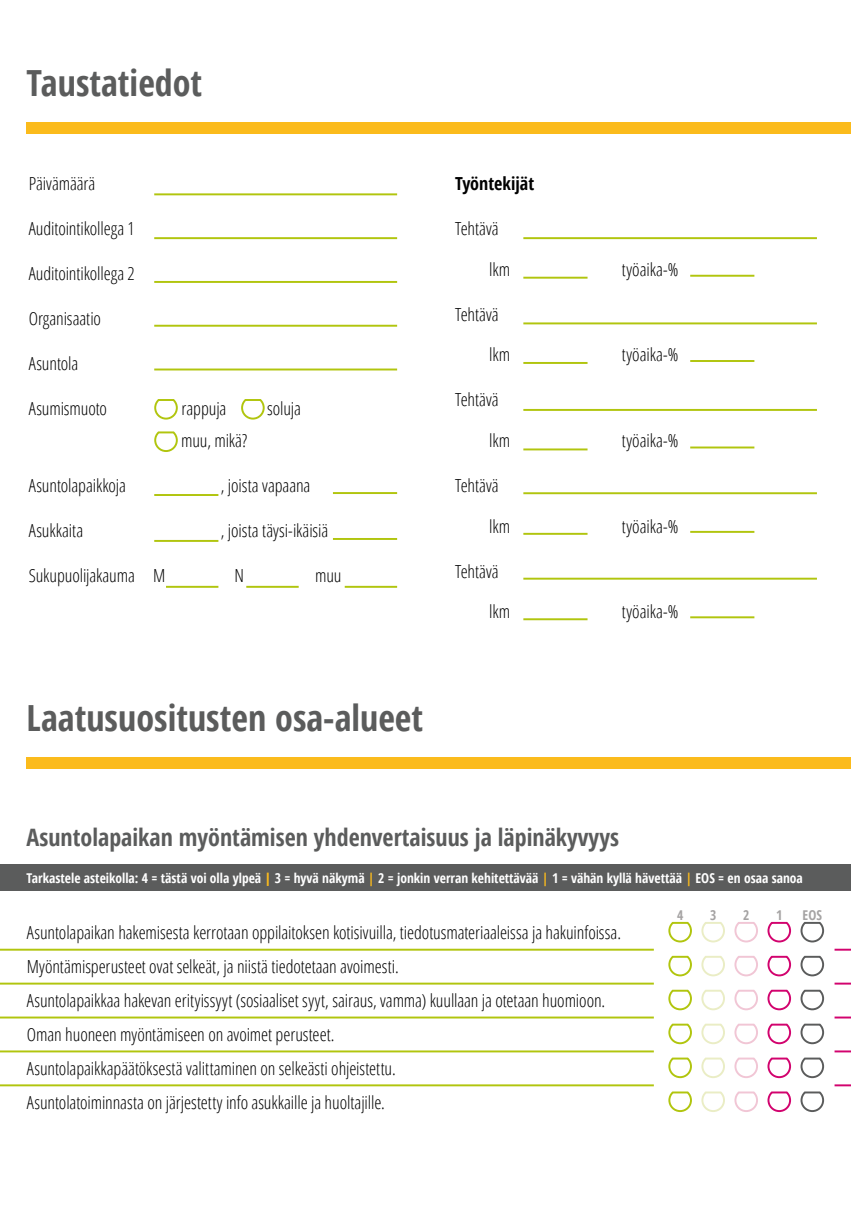
<style>
.page{position:relative;width:851px;height:1221px;background:#fff}
.page>*{position:absolute;margin:0;border:0;box-sizing:border-box;transform-origin:0 0}
.t1{font:700 condensed 36px "Open Sans";color:#5b5c5c}
.t2{font:700 condensed 24px "Open Sans";color:#5b5c5c}
.t3{font:300 condensed 18px/33.9px "Open Sans";letter-spacing:-.005em;color:#000}
.t4{font:700 condensed 18px "Open Sans";color:#000}
.t5{font:700 condensed 13.5px "Open Sans";color:#fff}
.t6{font:700 condensed 13.5px "Open Sans";color:#a5a3a3}
.s1{font-weight:800;font-stretch:normal;color:#fbbb1c}
.s2{color:#fbbb1c}
</style>
<div class="page">
<div style="left:27px;top:122px;width:823px;height:12px;background:#fbbb1c"></div>
<hr style="left:154px;top:193px;width:243px;height:2px;background:#b1c50e">
<hr style="left:154px;top:237px;width:243px;height:2px;background:#b1c50e">
<hr style="left:154px;top:281px;width:243px;height:2px;background:#b1c50e">
<svg style="left:154px;top:399px;width:24px;height:21px"></svg>
<svg style="left:241px;top:399px;width:24px;height:21px"></svg>
<svg style="left:154px;top:431px;width:24px;height:21px"></svg>
<hr style="left:154px;top:325px;width:243px;height:2px;background:#b1c50e">
<hr style="left:154px;top:368px;width:243px;height:2px;background:#b1c50e">
<hr style="left:154px;top:494px;width:64px;height:2px;background:#b1c50e">
<hr style="left:333px;top:492px;width:64px;height:2px;background:#b1c50e">
<hr style="left:154px;top:540px;width:64px;height:2px;background:#b1c50e">
<hr style="left:333px;top:538px;width:64px;height:2px;background:#b1c50e">
<hr style="left:166px;top:586px;width:52px;height:1px;background:#b1c50e">
<hr style="left:246px;top:586px;width:52px;height:1px;background:#b1c50e">
<hr style="left:344px;top:586px;width:53px;height:1px;background:#b1c50e">
<hr style="left:523px;top:237px;width:293px;height:2px;background:#b1c50e">
<hr style="left:523px;top:277px;width:64px;height:2px;background:#b1c50e">
<hr style="left:690px;top:275px;width:64px;height:2px;background:#b1c50e">
<hr style="left:523px;top:322px;width:293px;height:2px;background:#b1c50e">
<hr style="left:523px;top:362px;width:64px;height:2px;background:#b1c50e">
<hr style="left:690px;top:360px;width:64px;height:2px;background:#b1c50e">
<hr style="left:523px;top:409px;width:293px;height:2px;background:#b1c50e">
<hr style="left:523px;top:448px;width:64px;height:2px;background:#b1c50e">
<hr style="left:690px;top:446px;width:64px;height:2px;background:#b1c50e">
<hr style="left:523px;top:492px;width:293px;height:2px;background:#b1c50e">
<hr style="left:523px;top:533px;width:64px;height:2px;background:#b1c50e">
<hr style="left:690px;top:531px;width:64px;height:2px;background:#b1c50e">
<hr style="left:523px;top:577px;width:293px;height:2px;background:#b1c50e">
<hr style="left:523px;top:618px;width:64px;height:2px;background:#b1c50e">
<hr style="left:690px;top:616px;width:64px;height:2px;background:#b1c50e">
<svg style="left:668px;top:921px;width:24px;height:22px"></svg>
<svg style="left:701px;top:922px;width:24px;height:21px"></svg>
<svg style="left:734px;top:922px;width:24px;height:21px"></svg>
<svg style="left:767px;top:921px;width:24px;height:22px"></svg>
<svg style="left:800px;top:921px;width:24px;height:22px"></svg>
<svg style="left:668px;top:955px;width:24px;height:22px"></svg>
<svg style="left:701px;top:956px;width:24px;height:21px"></svg>
<svg style="left:734px;top:956px;width:24px;height:21px"></svg>
<svg style="left:767px;top:955px;width:24px;height:22px"></svg>
<svg style="left:800px;top:955px;width:24px;height:22px"></svg>
<hr style="left:0;top:948px;width:653px;height:2px;background:#b1c50e">
<svg style="left:834px;top:948px;width:16px;height:2px"></svg>
<svg style="left:668px;top:989px;width:24px;height:22px"></svg>
<svg style="left:701px;top:989px;width:24px;height:22px"></svg>
<svg style="left:734px;top:989px;width:24px;height:22px"></svg>
<svg style="left:767px;top:989px;width:24px;height:22px"></svg>
<svg style="left:800px;top:989px;width:24px;height:22px"></svg>
<hr style="left:0;top:982px;width:653px;height:2px;background:#b1c50e">
<svg style="left:834px;top:982px;width:16px;height:2px"></svg>
<svg style="left:668px;top:1023px;width:24px;height:22px"></svg>
<svg style="left:701px;top:1023px;width:24px;height:22px"></svg>
<svg style="left:734px;top:1023px;width:24px;height:22px"></svg>
<svg style="left:767px;top:1023px;width:24px;height:22px"></svg>
<svg style="left:800px;top:1023px;width:24px;height:22px"></svg>
<hr style="left:0;top:1016px;width:653px;height:2px;background:#b1c50e">
<svg style="left:834px;top:1016px;width:16px;height:2px"></svg>
<svg style="left:668px;top:1057px;width:24px;height:22px"></svg>
<svg style="left:701px;top:1057px;width:24px;height:21px"></svg>
<svg style="left:734px;top:1057px;width:24px;height:21px"></svg>
<svg style="left:767px;top:1057px;width:24px;height:22px"></svg>
<svg style="left:800px;top:1057px;width:24px;height:22px"></svg>
<hr style="left:0;top:1050px;width:653px;height:2px;background:#b1c50e">
<svg style="left:834px;top:1050px;width:16px;height:2px"></svg>
<svg style="left:668px;top:1091px;width:24px;height:21px"></svg>
<svg style="left:701px;top:1091px;width:24px;height:21px"></svg>
<svg style="left:734px;top:1091px;width:24px;height:21px"></svg>
<svg style="left:767px;top:1091px;width:24px;height:21px"></svg>
<svg style="left:800px;top:1091px;width:24px;height:21px"></svg>
<hr style="left:0;top:1084px;width:653px;height:2px;background:#b1c50e">
<svg style="left:834px;top:1084px;width:16px;height:2px"></svg>
<div style="left:0;top:864px;width:850px;height:27px;background:#5b5c5c"></div>
<div style="left:27px;top:757px;width:823px;height:12px;background:#fbbb1c"></div>
<h1 class="t1" style="left:27px;top:57px;width:177px">Taustatiedot</h1>
<p class="t3" style="left:29px;top:166px;width:68px">Päivämäärä</p>
<p class="t3" style="left:29px;top:211px;width:108px">Auditointikollega 1</p>
<p class="t3" style="left:29px;top:256px;width:108px">Auditointikollega 2</p>
<p class="t3" style="left:29px;top:301px;width:74px">Organisaatio</p>
<p class="t3" style="left:29px;top:346px;width:51px">Asuntola</p>
<p class="t3" style="left:29px;top:391px;width:80px">Asumismuoto</p>
<p class="t3" style="left:181px;top:391px;width:46px">rappuja</p>
<p class="t3" style="left:267px;top:391px;width:35px">soluja</p>
<p class="t3" style="left:181px;top:423px;width:68px">muu, mikä?</p>
<p class="t3" style="left:29px;top:468px;width:99px">Asuntolapaikkoja</p>
<p class="t3" style="left:221px;top:468px;width:91px">, joista vapaana</p>
<p class="t3" style="left:29px;top:513px;width:56px">Asukkaita</p>
<p class="t3" style="left:221px;top:513px;width:109px">, joista täysi-ikäisiä</p>
<p class="t3" style="left:29px;top:558px;width:138px">Sukupuolijakauma M</p>
<p class="t3" style="left:234px;top:558px;width:11px">N</p>
<p class="t3" style="left:315px;top:558px;width:28px">muu</p>
<h1 class="t1" style="left:27px;top:692px;width:398px">Laatusuositusten osa-alueet</h1>
<p class="t4" style="left:455px;top:171px;width:80px">Työntekijät</p>
<p class="t3" style="left:455px;top:211px;width:45px">Tehtävä</p>
<p class="t3" style="left:489px;top:252px;width:23px">lkm</p>
<p class="t3" style="left:621px;top:252px;width:58px">työaika-%</p>
<p class="t3" style="left:455px;top:297px;width:45px">Tehtävä</p>
<p class="t3" style="left:489px;top:337px;width:23px">lkm</p>
<p class="t3" style="left:621px;top:337px;width:58px">työaika-%</p>
<p class="t3" style="left:455px;top:382px;width:45px">Tehtävä</p>
<p class="t3" style="left:489px;top:423px;width:23px">lkm</p>
<p class="t3" style="left:621px;top:423px;width:58px">työaika-%</p>
<p class="t3" style="left:455px;top:468px;width:45px">Tehtävä</p>
<p class="t3" style="left:489px;top:508px;width:23px">lkm</p>
<p class="t3" style="left:621px;top:508px;width:58px">työaika-%</p>
<p class="t3" style="left:455px;top:553px;width:45px">Tehtävä</p>
<p class="t3" style="left:489px;top:594px;width:23px">lkm</p>
<p class="t3" style="left:621px;top:594px;width:58px">työaika-%</p>
<h2 class="t2" style="left:27px;top:820px;width:594px">Asuntolapaikan myöntämisen yhdenvertaisuus ja läpinäkyvyys</h2>
<p class="t5" style="left:27px;top:868px;width:777px">Tarkastele asteikolla: 4 = tästä voi olla ylpeä <span class="s1">|</span> 3 = hyvä näkymä <span class="s2">|</span> 2 = jonkin verran kehitettävää <span class="s2">|</span> 1 = vähän kyllä hävettää <span class="s2">|</span> EOS = en osaa sanoa</p>
<p class="t3" style="left:27px;top:914px;width:595px">Asuntolapaikan hakemisesta kerrotaan oppilaitoksen kotisivuilla, tiedotusmateriaaleissa ja hakuinfoissa.</p>
<p class="t3" style="left:27px;top:948px;width:580px">Myöntämisperusteet ovat selkeät, ja niistä tiedotetaan avoimesti.<br>Asuntolapaikkaa hakevan erityissyyt (sosiaaliset syyt, sairaus, vamma) kuullaan ja otetaan huomioon.<br>Oman huoneen myöntämiseen on avoimet perusteet.<br>Asuntolapaikkapäätöksestä valittaminen on selkeästi ohjeistettu.<br>Asuntolatoiminnasta on järjestetty info asukkaille ja huoltajille.</p>
<p class="t6" style="left:677px;top:905px;width:8px">4</p>
<p class="t6" style="left:710px;top:905px;width:8px">3</p>
<p class="t6" style="left:743px;top:905px;width:8px">2</p>
<p class="t6" style="left:776px;top:905px;width:8px">1</p>
<p class="t6" style="left:802px;top:905px;width:21px">EOS</p>
</div>
